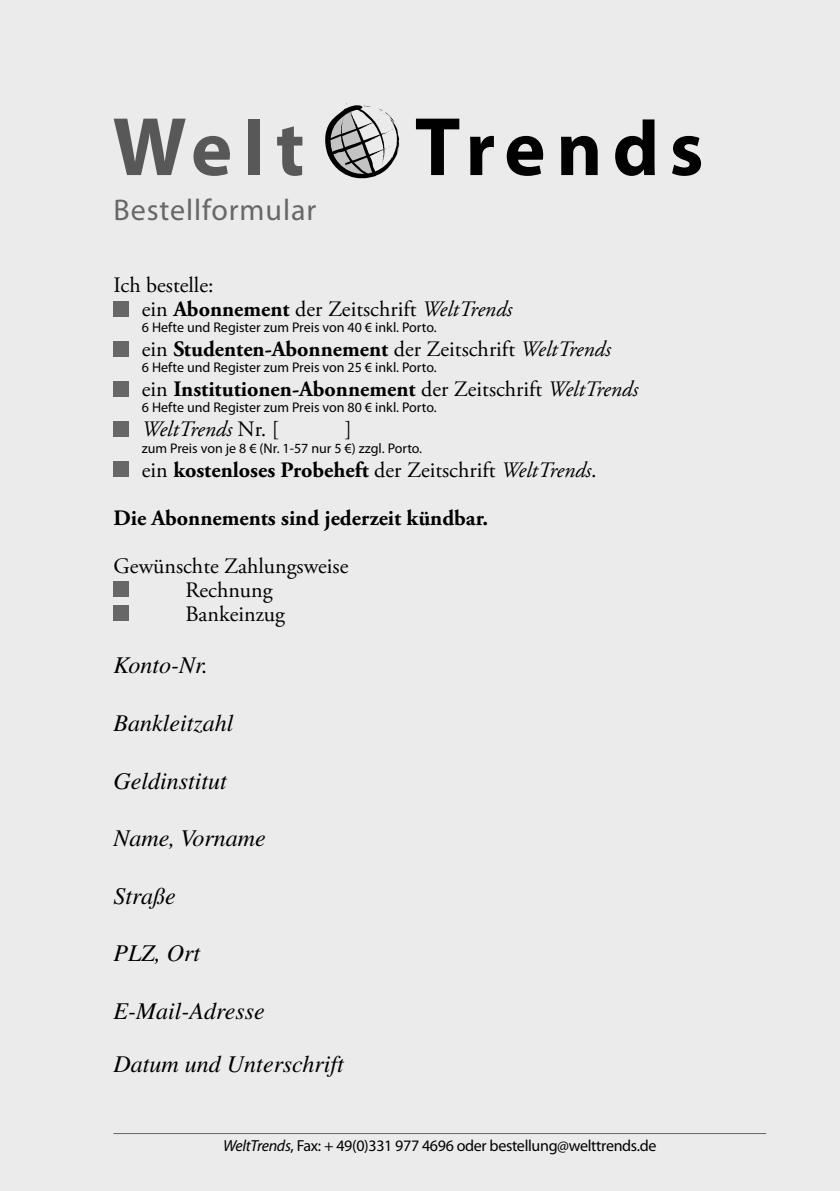
<style>
.page{position:relative;width:840px;height:1191px;background:#fff}
.page>*{position:absolute;margin:0;border:0;box-sizing:border-box;transform-origin:0 0}
.Titel_1{font:30px "Myriad Pro";letter-spacing:.03em;color:#676767}
.t1{font:italic 24px "Times";color:#000}
.Absatz_1{font:700 22px "Adobe Garamond Pro";color:#000}
.Absatz_1-2{font:22px "Adobe Garamond Pro";color:#000}
.Absatz_1-3{font:italic 22px "Adobe Garamond Pro";color:#000}
.t2{font:16px "Myriad Pro";letter-spacing:-.02em;color:#000}
._2_TitelAngaben{font:14px "Myriad Pro";color:#000}
.s1{font-weight:700}
.s2{font-style:italic}
.s3{font-weight:400}
.s4{font-weight:400;font-style:italic}
.s5{font-style:normal}
</style>
<div class="page">
<div style="left:0;top:0;width:839px;height:1191px;background:#ebebeb"></div>
<hr style="left:113px;top:1133px;width:652px;height:1px;background:#676767">
<div style="left:113px;top:301px;width:15px;height:15px;background:#676767"></div>
<div style="left:113px;top:341px;width:15px;height:15px;background:#676767"></div>
<div style="left:113px;top:381px;width:15px;height:15px;background:#676767"></div>
<div style="left:113px;top:421px;width:15px;height:15px;background:#676767"></div>
<div style="left:113px;top:461px;width:15px;height:15px;background:#676767"></div>
<div style="left:113px;top:581px;width:15px;height:15px;background:#676767"></div>
<div style="left:113px;top:605px;width:15px;height:15px;background:#676767"></div>
<svg style="left:325px;top:104px;width:74px;height:75px"></svg>
<svg style="left:114px;top:119px;width:71px;height:56px"></svg>
<svg style="left:193px;top:136px;width:37px;height:40px"></svg>
<div style="left:248px;top:119px;width:12px;height:56px;background:#595858"></div>
<svg style="left:277px;top:126px;width:25px;height:50px"></svg>
<svg style="left:415px;top:119px;width:44px;height:56px"></svg>
<svg style="left:470px;top:136px;width:23px;height:39px"></svg>
<svg style="left:506px;top:136px;width:37px;height:40px"></svg>
<svg style="left:561px;top:136px;width:36px;height:39px"></svg>
<svg style="left:615px;top:119px;width:39px;height:57px"></svg>
<svg style="left:672px;top:136px;width:28px;height:40px"></svg>
<p class="Titel_1" style="left:113px;top:192px;width:204px">Bestellformular</p>
<p class="Absatz_1-2" style="left:113px;top:272px;width:102px">Ich bestelle:</p>
<p class="Absatz_1-2" style="left:142px;top:296px;width:371px">ein <span class="s1">Abonnement</span> der Zeitschrift <span class="s2">WeltTrends</span></p>
<p class="_2_TitelAngaben" style="left:142px;top:319px;width:296px">6 Hefte und Register zum Preis von 40 € inkl. Porto.</p>
<p class="Absatz_1" style="left:142px;top:337px;width:470px"><span class="s3">ein</span> Studenten-Abonnement <span class="s3">der Zeitschrift</span> <span class="s4">WeltTrends</span></p>
<p class="_2_TitelAngaben" style="left:142px;top:359px;width:296px">6 Hefte und Register zum Preis von 25 € inkl. Porto.</p>
<p class="Absatz_1" style="left:142px;top:377px;width:497px"><span class="s3">ein</span> Institutionen-Abonnement <span class="s3">der Zeitschrift</span> <span class="s4">WeltTrends</span></p>
<p class="_2_TitelAngaben" style="left:142px;top:399px;width:296px">6 Hefte und Register zum Preis von 80 € inkl. Porto.</p>
<p class="Absatz_1-3" style="left:142px;top:416px;width:138px">WeltTrends <span class="s5">Nr. [</span></p>
<p class="Absatz_1-2" style="left:345px;top:416px;width:9px">]</p>
<p class="_2_TitelAngaben" style="left:142px;top:439px;width:281px">zum Preis von je 8 € (Nr. 1-57 nur 5 €) zzgl. Porto.</p>
<p class="Absatz_1" style="left:142px;top:457px;width:456px"><span class="s3">ein</span> kostenloses Probeheft <span class="s3">der Zeitschrift</span> <span class="s4">WeltTrends</span><span class="s3">.</span></p>
<p class="Absatz_1" style="left:113px;top:505px;width:376px">Die Abonnements sind jederzeit kündbar.</p>
<p class="Absatz_1-2" style="left:113px;top:552px;width:236px">Gewünschte Zahlungsweise</p>
<p class="Absatz_1-2" style="left:185px;top:576px;width:88px">Rechnung</p>
<p class="Absatz_1-2" style="left:185px;top:600px;width:101px">Bankeinzug</p>
<p class="t1" style="left:113px;top:652px;width:96px">Konto-Nr.</p>
<p class="t1" style="left:113px;top:710px;width:122px">Bankleitzahl</p>
<p class="t1" style="left:113px;top:767px;width:115px">Geldinstitut</p>
<p class="t1" style="left:113px;top:825px;width:154px">Name, Vorname</p>
<p class="t1" style="left:113px;top:882px;width:64px">Straße</p>
<p class="t1" style="left:113px;top:940px;width:88px">PLZ, Ort</p>
<p class="t1" style="left:113px;top:998px;width:153px">E-Mail-Adresse</p>
<p class="t1" style="left:113px;top:1050px;width:232px">Datum und Unterschrift</p>
<p class="t2" style="left:223px;top:1136px;width:434px"><span class="s2">WeltTrends</span>, Fax: + 49(0)331 977 4696 oder bestellung@welttrends.de</p>
</div>
